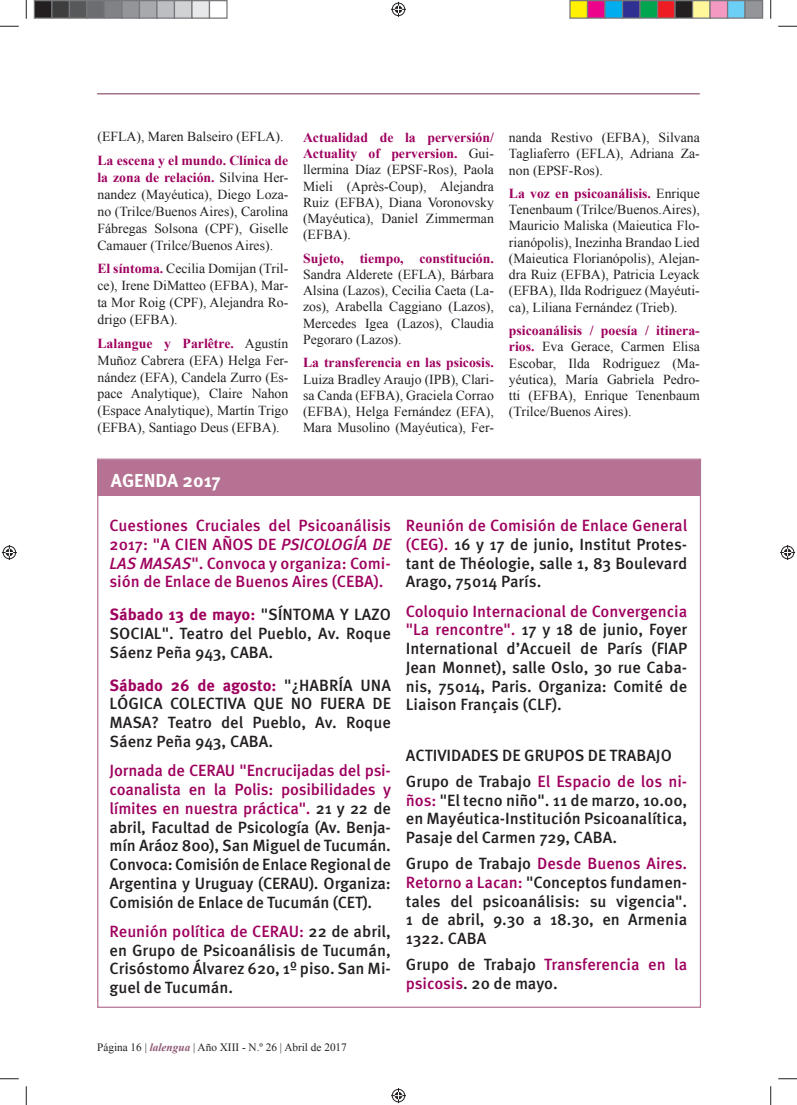
<style>
.page{position:relative;width:797px;height:1105px;background:#fff}
.page>*{position:absolute;margin:0;border:0;box-sizing:border-box;transform-origin:0 0}
.t1{font:700 18.75px "Meta Pro";color:#fff}
.t2{font:500 16.25px/18.8px "Meta Pro";color:#231f20;text-align:justify}
.t3{font:500 16.25px/18.8px "Meta Pro";color:#9e015e;text-align:justify}
.t4{font:13.75px/16.2px "Times New Roman";color:#231f20;text-align:justify}
.t5{font:700 13.75px "Times New Roman";color:#9e015e}
.t6{font:11.25px "Times New Roman";color:#231f20}
.s1{font-weight:700;color:#9e015e}
.s2{font-style:italic}
.s3{color:#9e015e}
.s4{color:#231f20}
.s5{font-weight:700;font-style:italic;color:#8f5973}
</style>
<div class="page">
<hr style="left:97px;top:93px;width:602px;height:1px;background:#8f5973">
<div style="left:97px;top:460px;width:603px;height:35px;background:#b57292"></div>
<svg style="left:0;top:25px;width:19px;height:2px"></svg>
<svg style="left:778px;top:25px;width:19px;height:2px"></svg>
<svg style="left:0;top:1078px;width:19px;height:1px"></svg>
<svg style="left:778px;top:1078px;width:19px;height:1px"></svg>
<svg style="left:25px;top:0;width:2px;height:19px"></svg>
<svg style="left:25px;top:1086px;width:2px;height:19px"></svg>
<svg style="left:770px;top:0;width:1px;height:19px"></svg>
<svg style="left:770px;top:1086px;width:1px;height:19px"></svg>
<svg style="left:391px;top:2px;width:15px;height:15px"></svg>
<svg style="left:391px;top:1088px;width:15px;height:15px"></svg>
<svg style="left:2px;top:545px;width:15px;height:15px"></svg>
<svg style="left:780px;top:545px;width:15px;height:15px"></svg>
<div style="left:34px;top:1px;width:18px;height:17px;background:#231f20"></div>
<div style="left:34px;top:0;width:18px;height:19px;border:1px solid #76787b"></div>
<div style="left:52px;top:1px;width:17px;height:17px;background:#3e3e3f"></div>
<div style="left:51px;top:0;width:19px;height:19px;border:1px solid #76787b"></div>
<div style="left:69px;top:1px;width:18px;height:17px;background:#57585a"></div>
<div style="left:69px;top:0;width:19px;height:19px;border:1px solid #76787b"></div>
<div style="left:87px;top:1px;width:17px;height:17px;background:#6c6d70"></div>
<div style="left:86px;top:0;width:19px;height:19px;border:1px solid #76787b"></div>
<div style="left:104px;top:1px;width:18px;height:17px;background:#808285"></div>
<div style="left:104px;top:0;width:18px;height:19px;border:1px solid #76787b"></div>
<div style="left:122px;top:1px;width:17px;height:17px;background:#939598"></div>
<div style="left:121px;top:0;width:19px;height:19px;border:1px solid #76787b"></div>
<div style="left:139px;top:1px;width:18px;height:17px;background:#a8a9ad"></div>
<div style="left:139px;top:0;width:19px;height:19px;border:1px solid #76787b"></div>
<div style="left:157px;top:1px;width:17px;height:17px;background:#bdbec1"></div>
<div style="left:156px;top:0;width:19px;height:19px;border:1px solid #76787b"></div>
<div style="left:174px;top:1px;width:18px;height:17px;background:#d1d2d4"></div>
<div style="left:174px;top:0;width:18px;height:19px;border:1px solid #76787b"></div>
<div style="left:192px;top:1px;width:17px;height:17px;background:#e7e8e9"></div>
<div style="left:191px;top:0;width:19px;height:19px;border:1px solid #76787b"></div>
<div style="left:209px;top:0;width:19px;height:19px;border:1px solid #76787b"></div>
<div style="left:570px;top:1px;width:17px;height:17px;background:#fff101"></div>
<div style="left:569px;top:0;width:19px;height:19px;border:1px solid #76787b"></div>
<div style="left:587px;top:1px;width:18px;height:17px;background:#ed028c"></div>
<div style="left:587px;top:0;width:18px;height:19px;border:1px solid #76787b"></div>
<div style="left:605px;top:1px;width:17px;height:17px;background:#00aeef"></div>
<div style="left:604px;top:0;width:19px;height:19px;border:1px solid #76787b"></div>
<div style="left:622px;top:1px;width:18px;height:17px;background:#2e3092"></div>
<div style="left:622px;top:0;width:18px;height:19px;border:1px solid #76787b"></div>
<div style="left:640px;top:1px;width:17px;height:17px;background:#00a54f"></div>
<div style="left:639px;top:0;width:19px;height:19px;border:1px solid #76787b"></div>
<div style="left:657px;top:1px;width:18px;height:17px;background:#ee1d23"></div>
<div style="left:657px;top:0;width:18px;height:19px;border:1px solid #76787b"></div>
<div style="left:675px;top:1px;width:17px;height:17px;background:#231f20"></div>
<div style="left:674px;top:0;width:19px;height:19px;border:1px solid #76787b"></div>
<div style="left:692px;top:1px;width:18px;height:17px;background:#fff79a"></div>
<div style="left:692px;top:0;width:18px;height:19px;border:1px solid #76787b"></div>
<div style="left:710px;top:1px;width:17px;height:17px;background:#f499c2"></div>
<div style="left:709px;top:0;width:19px;height:19px;border:1px solid #76787b"></div>
<div style="left:727px;top:1px;width:18px;height:17px;background:#6bcff6"></div>
<div style="left:727px;top:0;width:18px;height:19px;border:1px solid #76787b"></div>
<div style="left:745px;top:1px;width:17px;height:17px;background:#939598"></div>
<div style="left:744px;top:0;width:19px;height:19px;border:1px solid #76787b"></div>
<p class="t4" style="left:97px;top:129px;width:187px">(EFLA), Maren Balseiro (EFLA).</p>
<p class="t4" style="left:97px;top:152px;width:192px;line-height:16.9px"><span class="s1">La escena y el mundo. Clínica de la zona de relación.</span> Silvina Her&shy;nandez (Mayéutica), Diego Loza&shy;no (Trilce/Buenos Aires), Carolina Fábregas Solsona (CPF), Giselle Camauer (Trilce/Buenos Aires).</p>
<p class="t4" style="left:97px;top:260px;width:192px;line-height:16.9px"><span class="s1">El síntoma.</span> Cecilia Domijan (Tril&shy;ce), Irene DiMatteo (EFBA), Mar&shy;ta Mor Roig (CPF), Alejandra Ro&shy;drigo (EFBA).</p>
<p class="t4" style="left:97px;top:335px;width:192px;line-height:16.9px"><span class="s1">Lalangue y Parlêtre.</span> Agustín Muñoz Cabrera (EFA) Helga Fer&shy;nández (EFA), Candela Zurro (Es&shy;pace Analytique), Claire Nahon (Espace Analytique), Martín Trigo (EFBA), Santiago Deus (EFBA).</p>
<p class="t4" style="left:303px;top:129px;width:192px"><span class="s1">Actualidad de la perversión/ Actuality of perversion.</span> Gui&shy;llermina Díaz (EPSF-Ros), Paola Mieli (Après-Coup), Alejandra Ruiz (EFBA), Diana Voronovsky (Mayéutica), Daniel Zimmerman (EFBA).</p>
<p class="t5" style="left:303px;top:250px;width:192px">Sujeto, tiempo, constitución.</p>
<p class="t4" style="left:303px;top:266px;width:192px">Sandra Alderete (EFLA), Bárbara Alsina (Lazos), Cecilia Caeta (La&shy;zos), Arabella Caggiano (Lazos), Mercedes Igea (Lazos), Claudia Pegoraro (Lazos).</p>
<p class="t5" style="left:303px;top:355px;width:192px">La transferencia en las psicosis.</p>
<p class="t4" style="left:303px;top:371px;width:192px">Luiza Bradley Araujo (IPB), Clari&shy;sa Canda (EFBA), Graciela Corrao (EFBA), Helga Fernández (EFA), Mara Musolino (Mayéutica), Fer-</p>
<p class="t4" style="left:509px;top:129px;width:192px">nanda Restivo (EFBA), Silvana Tagliaferro (EFLA), Adriana Za&shy;non (EPSF-Ros).</p>
<p class="t4" style="left:509px;top:185px;width:192px"><span class="s1">La voz en psicoanálisis.</span> Enrique Tenenbaum (Trilce/Buenos.Aires), Mauricio Maliska (Maieutica Flo&shy;rianópolis), Inezinha Brandao Lied (Maieutica Florianópolis), Alejan&shy;dra Ruiz (EFBA), Patricia Leyack (EFBA), Ilda Rodriguez (Mayéuti&shy;ca), Liliana Fernández (Trieb).</p>
<p class="t4" style="left:509px;top:322px;width:192px"><span class="s1">psicoanálisis / poesía / itinera&shy;rios.</span> Eva Gerace, Carmen Elisa Escobar, Ilda Rodriguez (Ma&shy;yéutica), María Gabriela Pedro&shy;tti (EFBA), Enrique Tenenbaum (Trilce/Buenos Aires).</p>
<h1 class="t1" style="left:111px;top:473px;width:111px">AGENDA 2017</h1>
<p class="t3" style="left:110px;top:517px;width:283px">Cuestiones Cruciales del Psicoanálisis 2017: "A CIEN AÑOS DE <span class="s2">PSICOLOGÍA DE LAS MASAS</span>". Convoca y organiza: Comi&shy;sión de Enlace de Buenos Aires (CEBA).</p>
<p class="t2" style="left:110px;top:606px;width:283px"><span class="s1">Sábado 13 de mayo:</span> "SÍNTOMA Y LAZO SOCIAL". Teatro del Pueblo, Av. Roque Sáenz Peña 943, CABA.</p>
<p class="t2" style="left:110px;top:677px;width:283px"><span class="s1">Sábado 26 de agosto:</span> "¿HABRÍA UNA LÓGICA COLECTIVA QUE NO FUERA DE MASA? Teatro del Pueblo, Av. Roque Sáenz Peña 943, CABA.</p>
<p class="t2" style="left:110px;top:762px;width:283px"><span class="s3">Jornada de CERAU "Encrucĳadas del psi&shy;coanalista en la Polis: posibilidades y límites en nuestra práctica".</span> 21 y 22 de abril, Facultad de Psicología (Av. Benja&shy;mín Aráoz 800), San Miguel de Tucumán.<br>Convoca: Comisión de Enlace Regional de Argentina y Uruguay (CERAU). Organiza:<br>Comisión de Enlace de Tucumán (CET).</p>
<p class="t2" style="left:110px;top:923px;width:283px"><span class="s3">Reunión política de CERAU:</span> 22 de abril, en Grupo de Psicoanálisis de Tucumán, Crisóstomo Álvarez 620, 1º piso. San Mi&shy;guel de Tucumán.</p>
<p class="t2" style="left:406px;top:517px;width:283px"><span class="s3">Reunión de Comisión de Enlace General (CEG).</span> 16 y 17 de junio, Institut Protes&shy;tant de Théologie, salle 1, 83 Boulevard Arago, 75014 París.</p>
<p class="t2" style="left:406px;top:603px;width:283px"><span class="s3">Coloquio Internacional de Convergencia "La rencontre".</span> 17 y 18 de junio, Foyer International d’Accueil de París (FIAP Jean Monnet), salle Oslo, 30 rue Caba&shy;nis, 75014, Paris. Organiza: Comité de Liaison Français (CLF).</p>
<p class="t2" style="left:406px;top:743px;width:283px;line-height:25.9px">ACTIVIDADES DE GRUPOS DE TRABAJO<br>Grupo de Trabajo <span class="s3">El Espacio de los ni-</span></p>
<p class="t2" style="left:406px;top:792px;width:283px"><span class="s3">ños:</span> "El tecno niño". 11 de marzo, 10.00, en Mayéutica-Institución Psicoanalítica, Pasaje del Carmen 729, CABA.</p>
<p class="t2" style="left:406px;top:855px;width:283px">Grupo de Trabajo <span class="s3">Desde Buenos Aires.<br>Retorno a Lacan:</span> "Conceptos fundamen&shy;tales del psicoanálisis: su vigencia".<br>1 de abril, 9.30 a 18.30, en Armenia 1322. CABA</p>
<p class="t3" style="left:406px;top:956px;width:283px"><span class="s4">Grupo de Trabajo</span> Transferencia en la psicosis<span class="s4">. 20 de mayo.</span></p>
<p class="t6" style="left:97px;top:1041px;width:251px">Página 16 | <span class="s5">lalengua</span> | Año XIII - N.º 26 | Abril de 2017</p>
</div>
